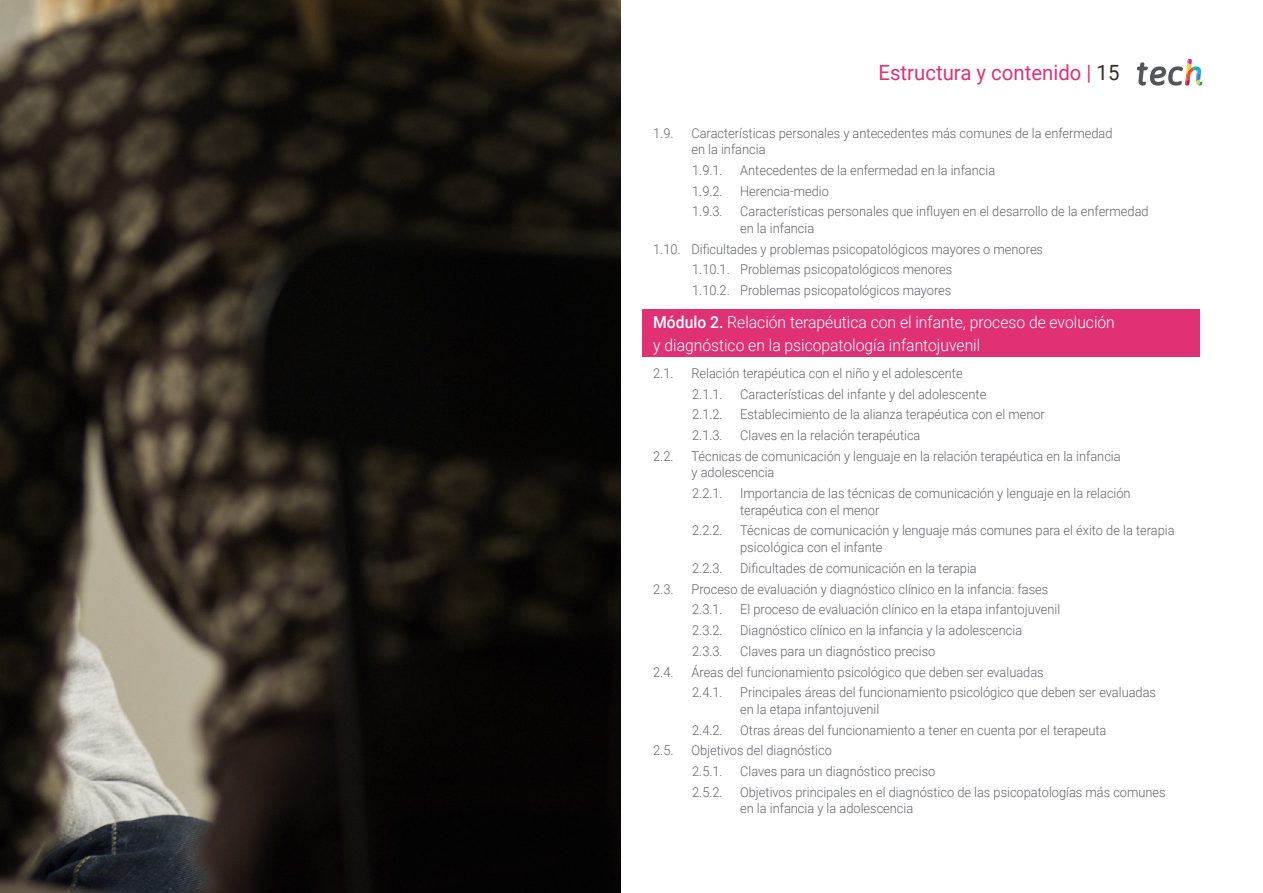
<style>
.page{position:relative;width:1263px;height:893px;background:#fff}
.page>*{position:absolute;margin:0;border:0;box-sizing:border-box;transform-origin:0 0}
.t1{font:21px "Roboto";color:#df3174}
.t2{font:300 16.5px/22.5px "Roboto";color:#fff;scale:.95 1}
.t3{font:300 13.5px/16.5px "Roboto";color:#61646a;scale:.95 1}
.s1{color:#312e20}
.s2{font-weight:500}
</style>
<div class="page">
<img style="left:0;top:0;width:621px;height:893px">
<svg style="left:1137px;top:59px;width:65px;height:27px"></svg>
<div style="left:642px;top:310px;width:557px;height:47px;background:#df3174"></div>
<h1 class="t1" style="left:878px;top:57px;width:242px">Estructura y contenido | <span class="s1">15</span></h1>
<p class="t3" style="left:653px;top:124px;width:23px">1.9.</p>
<p class="t3" style="left:691px;top:124px;width:445px">Características personales y antecedentes más comunes de la enfermedad en la infancia</p>
<p class="t3" style="left:692px;top:161px;width:34px">1.9.1.</p>
<p class="t3" style="left:740px;top:161px;width:270px">Antecedentes de la enfermedad en la infancia</p>
<p class="t3" style="left:692px;top:182px;width:34px">1.9.2.</p>
<p class="t3" style="left:740px;top:182px;width:95px">Herencia-medio</p>
<p class="t3" style="left:692px;top:203px;width:34px">1.9.3.</p>
<p class="t3" style="left:740px;top:203px;width:431px">Características personales que influyen en el desarrollo de la enfermedad en la infancia</p>
<p class="t3" style="left:692px;top:238px;width:371px;line-height:20.7px;text-indent:-39px">1.10. Dificultades y problemas psicopatológicos mayores o menores<br>1.10.1. Problemas psicopatológicos menores<br>1.10.2. Problemas psicopatológicos mayores</p>
<p class="t2" style="left:653px;top:311px;width:487px"><span class="s2">Módulo 2.</span> Relación terapéutica con el infante, proceso de evolución y diagnóstico en la psicopatología infantojuvenil</p>
<p class="t3" style="left:653px;top:364px;width:23px">2.1.</p>
<p class="t3" style="left:691px;top:362px;width:287px;line-height:20.7px">Relación terapéutica con el niño y el adolescente<br>2.1.1.</p>
<p class="t3" style="left:740px;top:385px;width:261px">Características del infante y del adolescente</p>
<p class="t3" style="left:692px;top:406px;width:34px">2.1.2.</p>
<p class="t3" style="left:740px;top:406px;width:322px">Establecimiento de la alianza terapéutica con el menor</p>
<p class="t3" style="left:692px;top:427px;width:34px">2.1.3.</p>
<p class="t3" style="left:740px;top:427px;width:191px">Claves en la relación terapéutica</p>
<p class="t3" style="left:653px;top:447px;width:23px">2.2.</p>
<p class="t3" style="left:691px;top:447px;width:453px">Técnicas de comunicación y lenguaje en la relación terapéutica en la infancia y adolescencia</p>
<p class="t3" style="left:692px;top:485px;width:34px">2.2.1.</p>
<p class="t3" style="left:740px;top:485px;width:413px">Importancia de las técnicas de comunicación y lenguaje en la relación terapéutica con el menor</p>
<p class="t3" style="left:692px;top:522px;width:34px">2.2.2.</p>
<p class="t3" style="left:740px;top:522px;width:459px">Técnicas de comunicación y lenguaje más comunes para el éxito de la terapia psicológica con el infante</p>
<p class="t3" style="left:692px;top:559px;width:34px">2.2.3.</p>
<p class="t3" style="left:740px;top:559px;width:250px">Dificultades de comunicación en la terapia</p>
<p class="t3" style="left:653px;top:580px;width:23px">2.3.</p>
<p class="t3" style="left:691px;top:578px;width:377px;line-height:20.7px">Proceso de evaluación y diagnóstico clínico en la infancia: fases<br>2.3.1.</p>
<p class="t3" style="left:740px;top:601px;width:338px">El proceso de evaluación clínico en la etapa infantojuvenil</p>
<p class="t3" style="left:692px;top:621px;width:34px">2.3.2.</p>
<p class="t3" style="left:740px;top:621px;width:298px">Diagnóstico clínico en la infancia y la adolescencia</p>
<p class="t3" style="left:692px;top:642px;width:34px">2.3.3.</p>
<p class="t3" style="left:740px;top:642px;width:207px">Claves para un diagnóstico preciso</p>
<p class="t3" style="left:653px;top:663px;width:23px">2.4.</p>
<p class="t3" style="left:691px;top:661px;width:372px;line-height:20.7px">Áreas del funcionamiento psicológico que deben ser evaluadas<br>2.4.1.</p>
<p class="t3" style="left:740px;top:684px;width:439px">Principales áreas del funcionamiento psicológico que deben ser evaluadas en la etapa infantojuvenil</p>
<p class="t3" style="left:692px;top:721px;width:34px">2.4.2.</p>
<p class="t3" style="left:740px;top:721px;width:387px">Otras áreas del funcionamiento a tener en cuenta por el terapeuta</p>
<p class="t3" style="left:653px;top:742px;width:23px">2.5.</p>
<p class="t3" style="left:691px;top:740px;width:149px;line-height:20.7px">Objetivos del diagnóstico<br>2.5.1.</p>
<p class="t3" style="left:740px;top:762px;width:207px">Claves para un diagnóstico preciso</p>
<p class="t3" style="left:692px;top:783px;width:34px">2.5.2.</p>
<p class="t3" style="left:740px;top:783px;width:449px">Objetivos principales en el diagnóstico de las psicopatologías más comunes en la infancia y la adolescencia</p>
</div>
